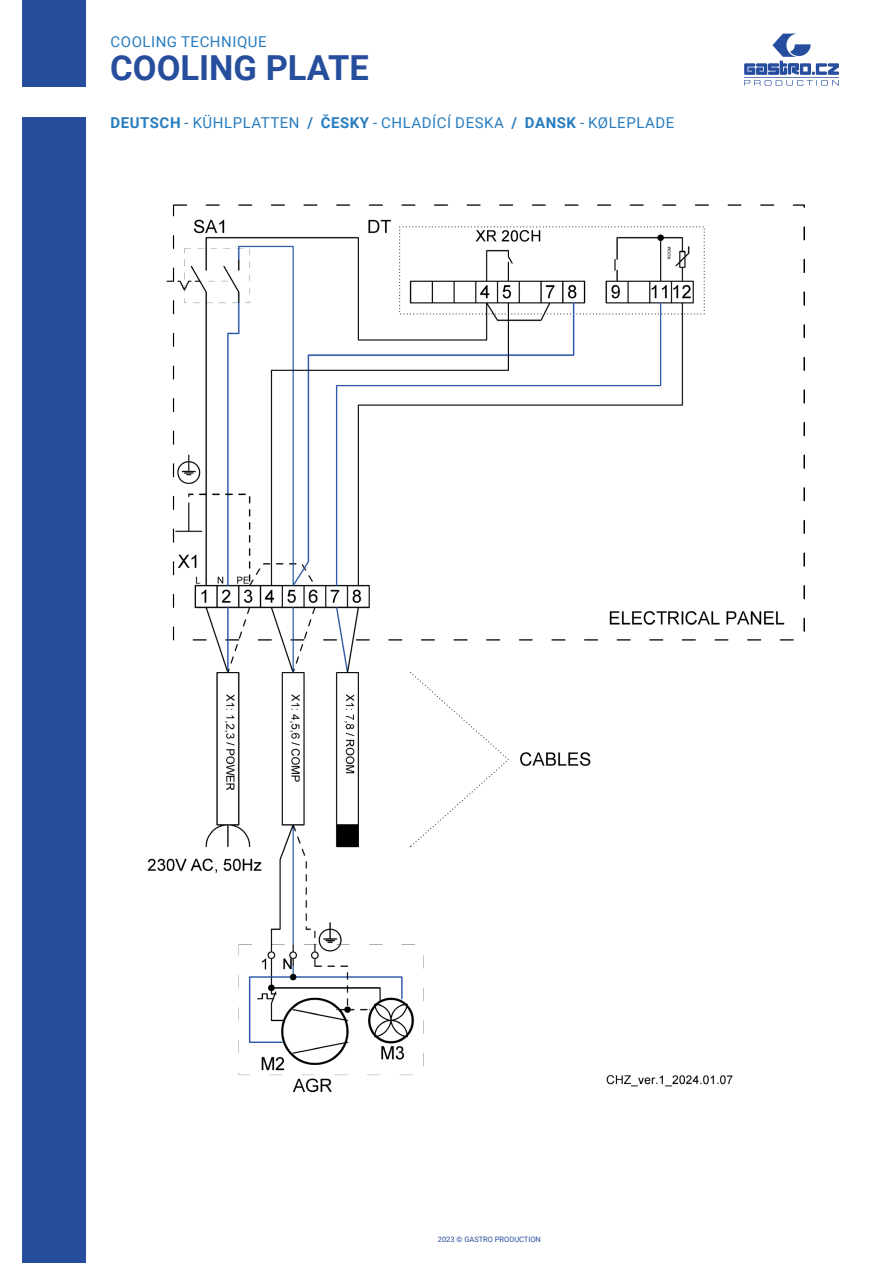
<style>
.page{position:relative;width:893px;height:1263px;background:#fff}
.page>*{position:absolute;margin:0;border:0;box-sizing:border-box;transform-origin:0 0}
.t1{font:700 34.5px "Roboto";color:#274e9d}
.t2{font:15px "Roboto";letter-spacing:.035em;color:#287dbf}
.t3{font:7.5px "Roboto";color:#274e9d}
.s1{font-weight:700}
</style>
<div class="page">
<svg style="left:744px;top:34px;width:95px;height:52px"></svg>
<div style="left:22px;top:0;width:64px;height:87px;background:#274e9d"></div>
<div style="left:22px;top:117px;width:64px;height:1146px;background:#274e9d"></div>
<img style="left:148px;top:205px;width:657px;height:888px">
<p class="t2" style="left:111px;top:32px;width:158px">COOLING TECHNIQUE</p>
<h1 class="t1" style="left:110px;top:44px;width:260px">COOLING PLATE</h1>
<p class="t2" style="left:111px;top:112px;width:565px"><span class="s1">DEUTSCH</span> - KÜHLPLATTEN <span class="s1">/ ČESKY</span> - CHLADÍCÍ DESKA <span class="s1">/ DANSK</span> - KØLEPLADE</p>
<p class="t3" style="left:438px;top:1233px;width:105px">2023 © GASTRO PRODUCTION</p>
</div>
